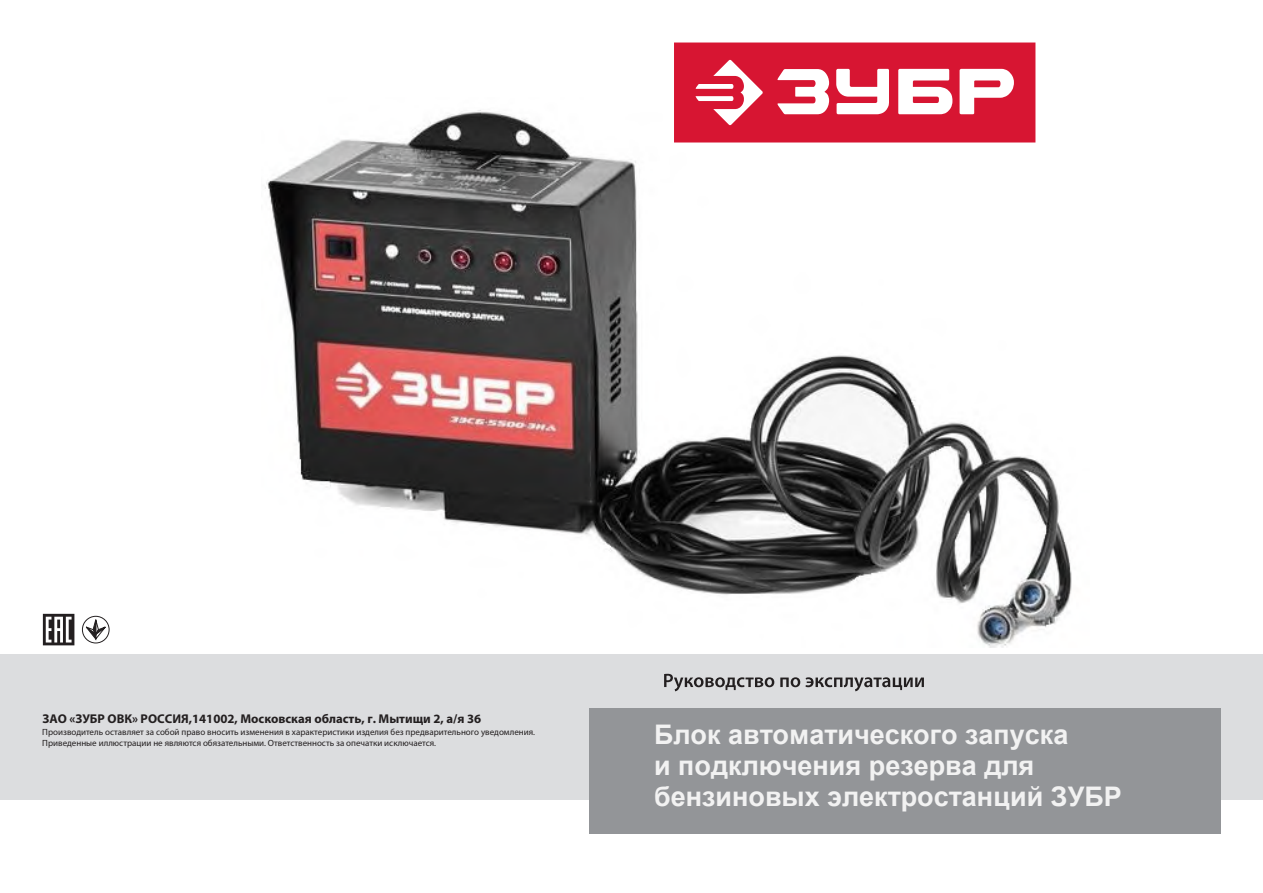
<style>
.page{position:relative;width:1263px;height:893px;background:#fff}
.page>*{position:absolute;margin:0;border:0;box-sizing:border-box;transform-origin:0 0}
.t1{font:700 27px/31px "Arial";color:#f2f2f2}
.t2{font:700 12.75px "Myriad Pro";color:#231f20}
.t3{font:9px/10.8px "Myriad Pro";color:#231f20}
</style>
<div class="page">
<div style="left:0;top:654px;width:1263px;height:146px;background:#dcdddf"></div>
<svg style="left:82px;top:616px;width:28px;height:27px"></svg>
<svg style="left:43px;top:614px;width:31px;height:31px"></svg>
<div style="left:589px;top:708px;width:631px;height:125px;background:#939598"></div>
<svg style="left:664px;top:674px;width:260px;height:17px"></svg>
<img style="left:265px;top:98px;width:807px;height:550px">
<svg style="left:674px;top:43px;width:361px;height:99px"></svg>
<h2 class="t2" style="left:43px;top:710px;width:440px">ЗАО «ЗУБР ОВК» РОССИЯ,141002, Московская область, г. Мытищи 2, а/я 36</h2>
<p class="t3" style="left:42px;top:726px;width:494px">Производитель оставляет за собой право вносить изменения в характеристики изделия без предварительного уведомления.<br>Приведенные иллюстрации не являются обязательными. Ответственность за опечатки исключается.</p>
<h1 class="t1" style="left:654px;top:719px;width:469px">Блок автоматического запуска<br>и подключения резерва для бензиновых электростанций ЗУБР</h1>
</div>
